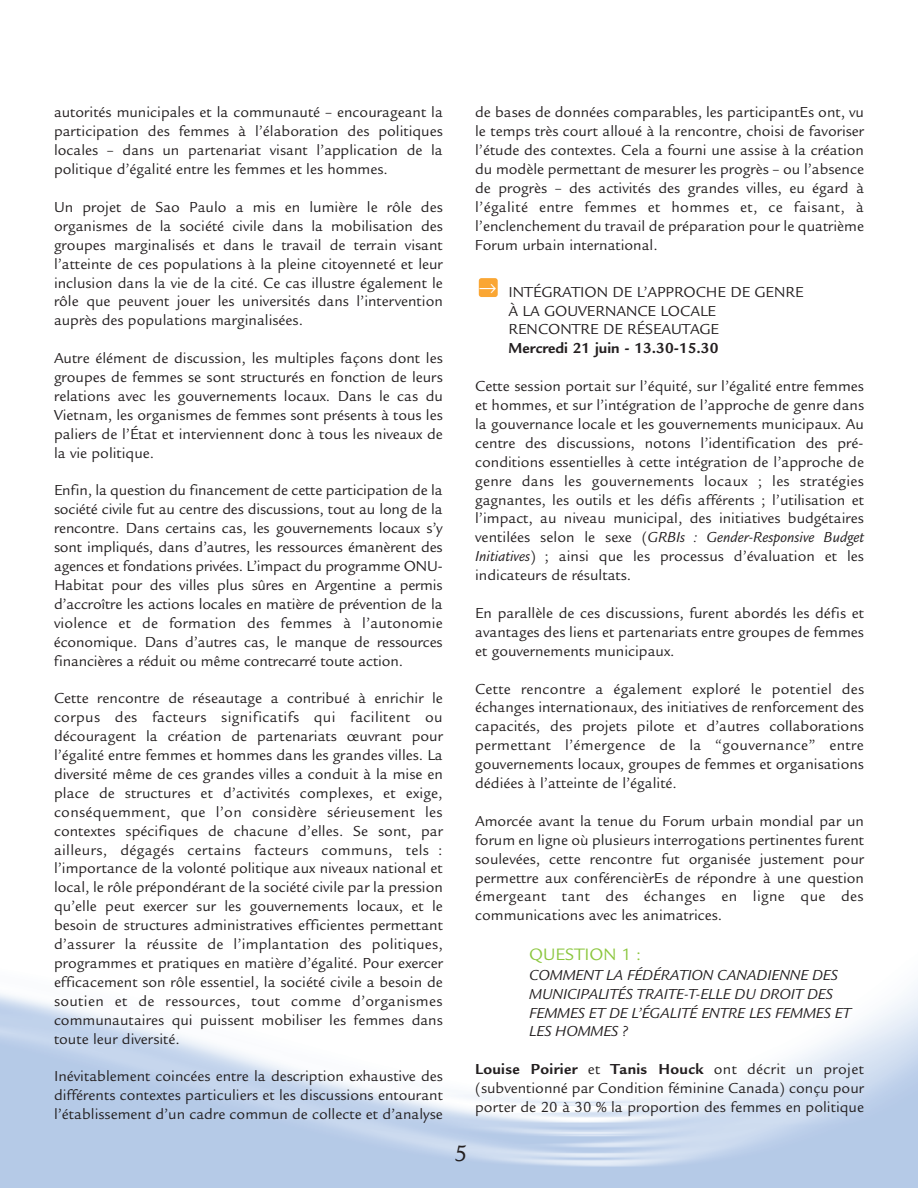
<style>
.page{position:relative;width:918px;height:1188px;background:#fff}
.page>*{position:absolute;margin:0;border:0;box-sizing:border-box;transform-origin:0 0}
.t1{font:italic 21px "Lucida Handwriting";color:#231f20}
.t2{font:18px "Legacy Sans";color:#8bc63e}
.t3{font:15.75px/18.9px "Legacy Sans";color:#231f20;text-align:justify}
.t4{font:italic 15.75px/18.9px "Legacy Sans";color:#231f20}
.t5{font:700 15.75px "Legacy Sans";color:#231f20}
.s1{font-style:italic}
.s2{font-weight:700}
</style>
<div class="page">
<div style="left:479px;top:278px;width:19px;height:19px;background:#faa633;border-radius:3px"></div>
<p class="t3" style="left:54px;top:105px;width:390px">autorités municipales et la communauté – encourageant la participation des femmes à l’élaboration des politiques locales – dans un partenariat visant l’application de la politique d’égalité entre les femmes et les hommes.</p>
<p class="t3" style="left:54px;top:199px;width:390px">Un projet de Sao Paulo a mis en lumière le rôle des organismes de la société civile dans la mobilisation des groupes marginalisés et dans le travail de terrain visant l’atteinte de ces populations à la pleine citoyenneté et leur inclusion dans la vie de la cité. Ce cas illustre également le rôle que peuvent jouer les universités dans l’intervention auprès des populations marginalisées.</p>
<p class="t3" style="left:54px;top:350px;width:390px">Autre élément de discussion, les multiples façons dont les groupes de femmes se sont structurés en fonction de leurs relations avec les gouvernements locaux. Dans le cas du Vietnam, les organismes de femmes sont présents à tous les paliers de l’État et interviennent donc à tous les niveaux de la vie politique.</p>
<p class="t3" style="left:54px;top:483px;width:390px">Enfin, la question du financement de cette participation de la société civile fut au centre des discussions, tout au long de la rencontre. Dans certains cas, les gouvernements locaux s’y sont impliqués, dans d’autres, les ressources émanèrent des agences et fondations privées. L’impact du programme ONU-Habitat pour des villes plus sûres en Argentine a permis d’accroître les actions locales en matière de prévention de la violence et de formation des femmes à l’autonomie économique. Dans d’autres cas, le manque de ressources financières a réduit ou même contrecarré toute action.</p>
<p class="t3" style="left:54px;top:690px;width:391px">Cette rencontre de réseautage a contribué à enrichir le corpus des facteurs significatifs qui facilitent ou découragent la création de partenariats œuvrant pour l’égalité entre femmes et hommes dans les grandes villes. La diversité même de ces grandes villes a conduit à la mise en place de structures et d’activités complexes, et exige, conséquemment, que l’on considère sérieusement les contextes spécifiques de chacune d’elles. Se sont, par ailleurs, dégagés certains facteurs communs, tels : l’importance de la volonté politique aux niveaux national et local, le rôle prépondérant de la société civile par la pression qu’elle peut exercer sur les gouvernements locaux, et le besoin de structures administratives efficientes permettant d’assurer la réussite de l’implantation des politiques, programmes et pratiques en matière d’égalité. Pour exercer efficacement son rôle essentiel, la société civile a besoin de soutien et de ressources, tout comme d’organismes communautaires qui puissent mobiliser les femmes dans toute leur diversité.</p>
<p class="t3" style="left:54px;top:1068px;width:390px">Inévitablement coincées entre la description exhaustive des différents contextes particuliers et les discussions entourant l’établissement d’un cadre commun de collecte et d’analyse</p>
<p class="t3" style="left:475px;top:105px;width:390px">de bases de données comparables, les participantEs ont, vu le temps très court alloué à la rencontre, choisi de favoriser l’étude des contextes. Cela a fourni une assise à la création du modèle permettant de mesurer les progrès – ou l’absence de progrès – des activités des grandes villes, eu égard à l’égalité entre femmes et hommes et, ce faisant, à l’enclenchement du travail de préparation pour le quatrième Forum urbain international.</p>
<p class="t3" style="left:509px;top:284px;width:296px;text-align:left">INTÉGRATION DE L’APPROCHE DE GENRE<br>À LA GOUVERNANCE LOCALE<br>RENCONTRE DE RÉSEAUTAGE</p>
<p class="t5" style="left:509px;top:342px;width:211px">Mercredi 21 juin - 13.30-15.30</p>
<p class="t3" style="left:475px;top:378px;width:390px">Cette session portait sur l’équité, sur l’égalité entre femmes et hommes, et sur l’intégration de l’approche de genre dans la gouvernance locale et les gouvernements municipaux. Au centre des discussions, notons l’identification des pré&shy;conditions essentielles à cette intégration de l’approche de genre dans les gouvernements locaux ; les stratégies gagnantes, les outils et les défis afférents ; l’utilisation et l’impact, au niveau municipal, des initiatives budgétaires ventilées selon le sexe (<span class="s1">GRBIs : Gender-Responsive Budget Initiatives</span>) ; ainsi que les processus d’évaluation et les indicateurs de résultats.</p>
<p class="t3" style="left:475px;top:605px;width:390px">En parallèle de ces discussions, furent abordés les défis et avantages des liens et partenariats entre groupes de femmes et gouvernements municipaux.</p>
<p class="t3" style="left:475px;top:681px;width:391px">Cette rencontre a également exploré le potentiel des échanges internationaux, des initiatives de renforcement des capacités, des projets pilote et d’autres collaborations permettant l’émergence de la “gouvernance” entre gouvernements locaux, groupes de femmes et organisations dédiées à l’atteinte de l’égalité.</p>
<p class="t3" style="left:475px;top:813px;width:390px">Amorcée avant la tenue du Forum urbain mondial par un forum en ligne où plusieurs interrogations pertinentes furent soulevées, cette rencontre fut organisée justement pour permettre aux conférencièrEs de répondre à une question émergeant tant des échanges en ligne que des communications avec les animatrices.</p>
<p class="t2" style="left:529px;top:947px;width:113px">QUESTION 1 :</p>
<p class="t4" style="left:529px;top:967px;width:323px">COMMENT LA FÉDÉRATION CANADIENNE DES MUNICIPALITÉS TRAITE-T-ELLE DU DROIT DES FEMMES ET DE L’ÉGALITÉ ENTRE LES FEMMES ET LES HOMMES ?</p>
<p class="t3" style="left:475px;top:1061px;width:390px"><span class="s2">Louise Poirier</span> et <span class="s2">Tanis Houck</span> ont décrit un projet (subventionné par Condition féminine Canada) conçu pour porter de 20 à 30 % la proportion des femmes en politique</p>
<h1 class="t1" style="left:452px;top:1142px;width:16px">5</h1>
</div>
